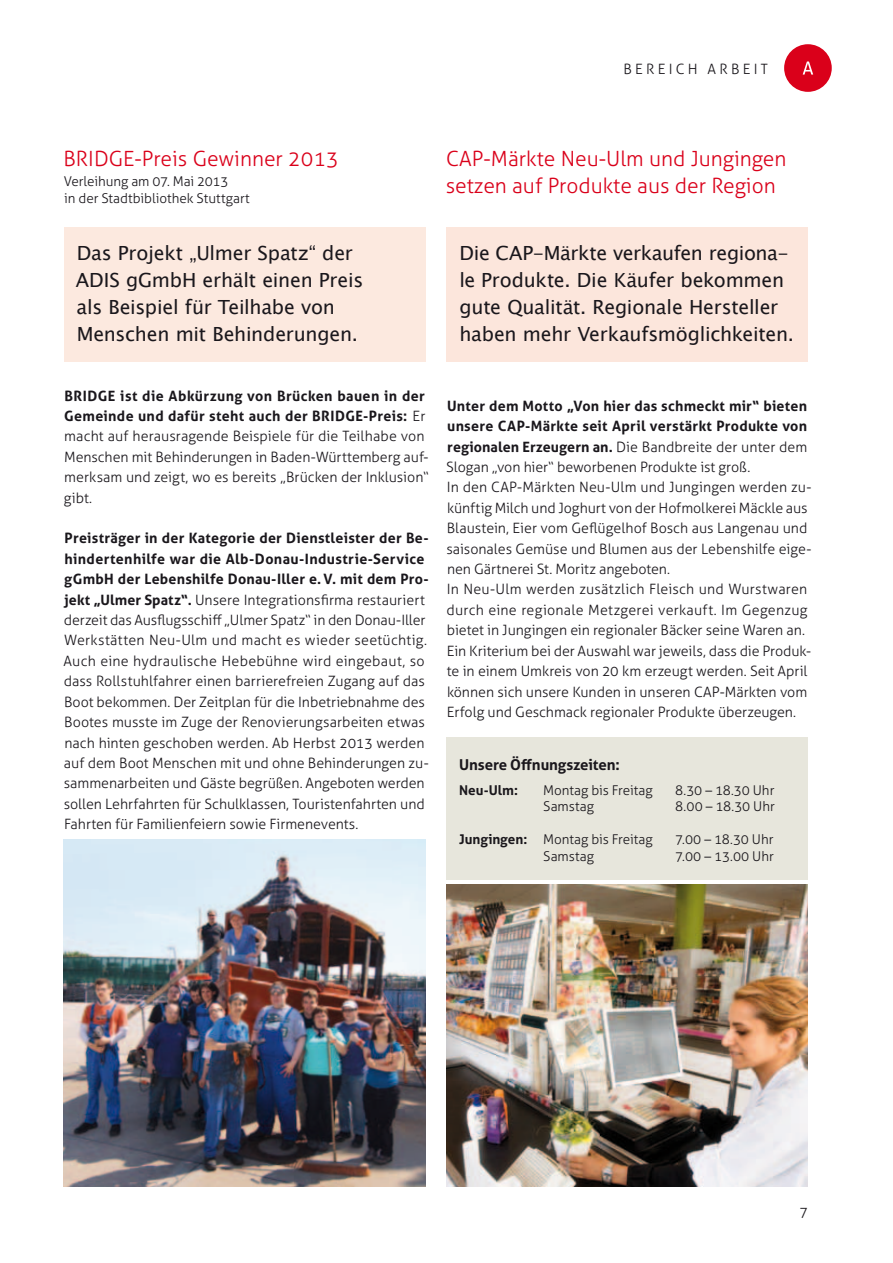
<style>
.page{position:relative;width:893px;height:1263px;background:#fff}
.page>*{position:absolute;margin:0;border:0;box-sizing:border-box;transform-origin:0 0}
.t1{font:300 21px/27px "Aller";color:#da001a}
.t2{font:19.5px/27px "Lucida Sans Unicode";letter-spacing:-.015em;color:#1a171c}
.t3{font:700 15px "Aller";letter-spacing:-.005em;color:#1a171c}
.t4{font:300 14.25px/20.4px "Aller";color:#1a171c}
.t5{font:300 14.25px "Aller";letter-spacing:.235em;color:#1a171c}
.t6{font:300 13.5px/16.5px "Aller";letter-spacing:-.005em;color:#1a171c}
.t7{font:700 13.5px "Aller";color:#1a171c}
.s1{font-weight:700}
</style>
<div class="page">
<img style="left:64px;top:839px;width:361px;height:347px">
<img style="left:446px;top:884px;width:362px;height:302px">
<div style="left:64px;top:227px;width:361px;height:135px;background:#fce9df"></div>
<div style="left:446px;top:227px;width:362px;height:135px;background:#fce6dc"></div>
<div style="left:446px;top:737px;width:362px;height:143px;background:#e7e6dc"></div>
<div style="left:784px;top:44px;width:48px;height:48px;background:#da001a;border-radius:50%"></div>
<svg style="left:803px;top:61px;width:10px;height:14px"></svg>
<p class="t5" style="left:624px;top:60px;width:146px">bE RE ICH aRBE IT</p>
<h1 class="t1" style="left:64px;top:145px;width:276px">BRIDGE-Preis Gewinner 2013</h1>
<p class="t6" style="left:64px;top:173px;width:188px">Verleihung am 07. Mai 2013<br>in der Stadtbibliothek Stuttgart</p>
<h2 class="t2" style="left:76px;top:239px;width:289px">Das Projekt „Ulmer Spatz“ der<br>ADIS gGmbH erhält einen Preis als Beispiel für Teilhabe von<br>Menschen mit Behinderungen.</h2>
<p class="t4" style="left:64px;top:385px;width:366px"><span class="s1">BRIDGE ist die Abkürzung von Brücken bauen in der Gemeinde und dafür steht auch der BRIDGE-Preis:</span> Er macht auf herausragende Beispiele für die Teilhabe von Menschen mit Behinderungen in Baden-Württemberg auf&shy;merksam und zeigt, wo es bereits „Brücken der Inklusion“ gibt.</p>
<p class="t4" style="left:64px;top:528px;width:367px"><span class="s1">Preisträger in der Kategorie der Dienstleister der Be&shy;hindertenhilfe war die Alb-Donau-Industrie-Service gGmbH der Lebenshilfe Donau-Iller e.V. mit dem Pro&shy;jekt „Ulmer Spatz“.</span> Unsere Integrationsfirma restauriert derzeit das Ausflugsschiff „Ulmer Spatz“ in den Donau-Iller Werkstätten Neu-U lm und macht es wieder seetüchtig.<br>Auch eine hydraulische Hebebühne wird eingebaut, so dass Rollstuhlfahrer einen barrierefreien Zugang auf das Boot bekommen. Der Zeitplan für die Inbetriebnahme des Bootes musste im Zuge der Renovierungsarbeiten etwas nach hinten geschoben werden. Ab Herbst 2013 werden auf dem Boot Menschen mit und ohne Behinderungen zu&shy;sammenarbeiten und Gäste begrüßen. Angeboten werden sollen Lehrfahrten für Schulklassen, Touristenfahrten und Fahrten für Familienfeiern sowie Firmenevents.</p>
<h1 class="t1" style="left:446px;top:145px;width:342px">CAP-Märkte Neu-U lm und Jungingen setzen auf Produkte aus der Region</h1>
<h2 class="t2" style="left:459px;top:239px;width:336px">Die CAP-Märkte verkaufen regiona&shy;le Produkte. Die Käufer bekommen gute Qualität. Regionale Hersteller haben mehr Verkaufsmöglichkeiten.</h2>
<p class="t4" style="left:446px;top:396px;width:367px"><span class="s1">Unter dem Motto „Von hier das schmeckt mir“ bieten unsere CAP-Märkte seit April verstärkt Produkte von regionalen Erzeugern an.</span> Die Bandbreite der unter dem Slogan „von hier“ beworbenen Produkte ist groß.<br>In den CAP-Märkten Neu-U lm und Jungingen werden zu&shy;künftig Milch und Joghurt von der Hofmolkerei Mäckle aus Blaustein, Eier vom Geflügelhof Bosch aus Langenau und saisonales Gemüse und Blumen aus der Lebenshilfe eige&shy;nen Gärtnerei St. Moritz angeboten.<br>In Neu-U lm werden zusätzlich Fleisch und Wurstwaren durch eine regionale Metzgerei verkauft. Im G egenzug bietet in Jungingen ein regionaler Bäcker seine Waren an.<br>Ein Kriterium bei der Auswahl war jeweils, dass die Produk&shy;te in einem U mkreis von 20 km erzeugt werden. Seit April können sich unsere Kunden in unseren CAP-Märkten vom Erfolg und Geschmack regionaler Produkte überzeugen.</p>
<p class="t3" style="left:459px;top:755px;width:162px">Unsere Öffnungszeiten:</p>
<p class="t7" style="left:459px;top:781px;width:60px">Neu-Ulm:</p>
<p class="t6" style="left:543px;top:781px;width:111px">Montag bis Freitag</p>
<p class="t6" style="left:675px;top:781px;width:101px">8.30 – 18.30 U hr</p>
<p class="t6" style="left:543px;top:798px;width:52px">Samstag</p>
<p class="t6" style="left:675px;top:798px;width:101px">8.00 – 18.30 U hr</p>
<p class="t6" style="left:459px;top:831px;width:195px"><span class="s1">Jungingen:</span> Montag bis Freitag</p>
<p class="t6" style="left:675px;top:831px;width:100px">7.00 – 18.30 U hr</p>
<p class="t6" style="left:543px;top:847px;width:52px">Samstag</p>
<p class="t6" style="left:675px;top:847px;width:100px">7.00 – 13.00 U hr</p>
<p class="t4" style="left:799px;top:1202px;width:10px">7</p>
</div>
